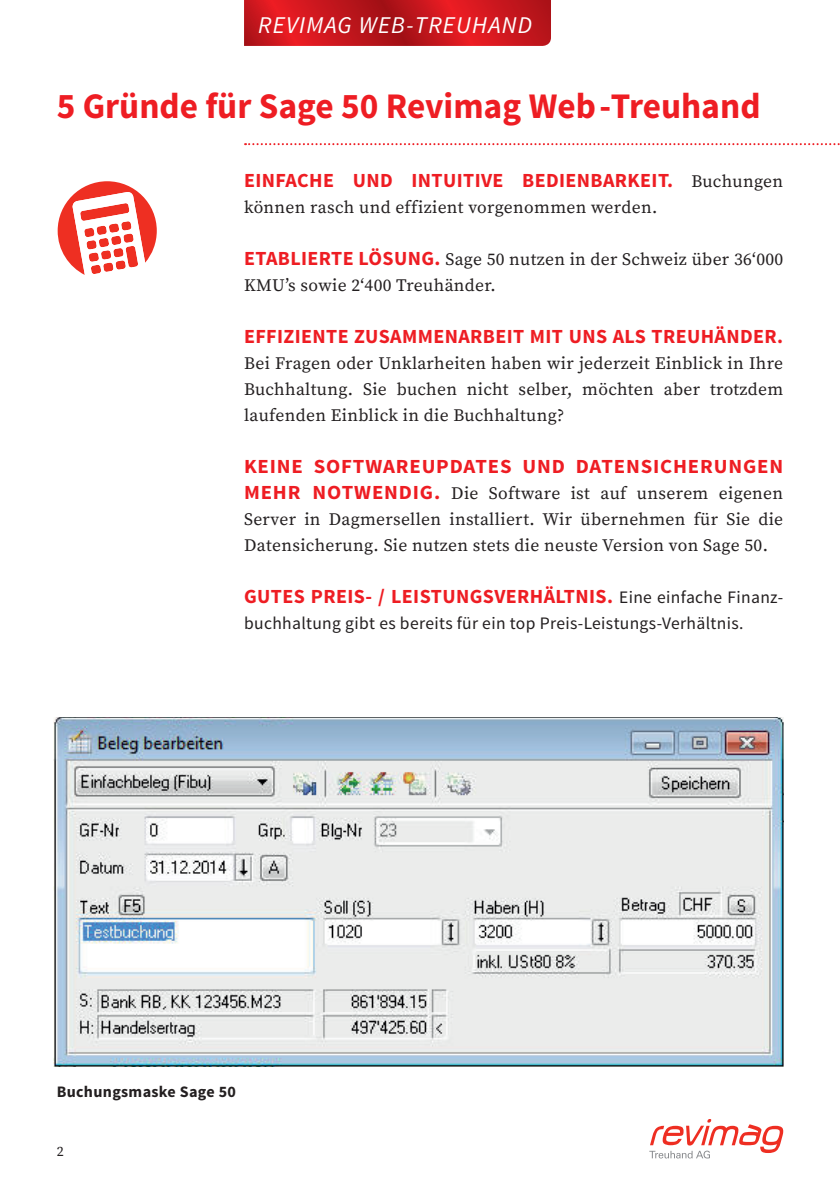
<style>
.page{position:relative;width:840px;height:1191px;background:#fff}
.page>*{position:absolute;margin:0;border:0;box-sizing:border-box;transform-origin:0 0}
.t1{font:700 36px "Source Sans Pro";color:#ee1d23}
.t2{font:italic 24px "Source Sans Pro";letter-spacing:.05em;color:#fff}
.t3{font:700 20px "Source Sans Pro";letter-spacing:.02em;color:#ee1d23}
.t4{font:700 20px "Source Sans Pro";letter-spacing:.04em;color:#ee1d23;scale:1.04 1}
.t5{font:17.6px/26px "Source Serif Pro";letter-spacing:.02em;color:#231f20;text-align:justify}
.t6{font:17.6px "Source Sans Pro";letter-spacing:.02em;color:#231f20}
.t7{font:700 16px "Source Sans Pro";letter-spacing:.02em;color:#231f20}
.t8{font:14px "Source Serif Pro";color:#231f20}
.s1{font-family:"Source Serif Pro";font-weight:400;font-size:17.6px;color:#231f20}
.s2{font-family:"Source Sans Pro";font-weight:700;font-size:20px;color:#ee1d23}
.s3{font-weight:400;font-size:17.6px;color:#231f20}
</style>
<div class="page">
<svg style="left:244px;top:0;width:306px;height:46px;background:#c8171d"></svg>
<img style="left:54px;top:717px;width:728px;height:349px">
<svg style="left:649px;top:1119px;width:133px;height:39px"></svg>
<svg style="left:58px;top:181px;width:99px;height:94px"></svg>
<svg style="left:245px;top:143px;width:595px;height:2px"></svg>
<h2 class="t2" style="left:258px;top:11px;width:275px">REVIMAG WEB-TREUHAND</h2>
<h1 class="t1" style="left:57px;top:83px;width:705px">5 Gründe für Sage 50 Revimag Web-Treuhand</h1>
<p class="t3" style="left:244px;top:167px;width:540px">EINFACHE UND INTUITIVE BEDIENBARKEIT. <span class="s1">Buchungen</span></p>
<p class="t5" style="left:244px;top:195px;width:414px">können rasch und effizient vorgenommen werden.</p>
<p class="t5" style="left:244px;top:247px;width:540px"><span class="s2">ETABLIERTE LÖSUNG.</span> Sage 50 nutzen in der Schweiz über 36‘000<br>KMU’s sowie 2‘400 Treuhänder.</p>
<p class="t3" style="left:244px;top:323px;width:540px">EFFIZIENTE ZUSAMMENARBEIT MIT UNS ALS TREUHÄNDER.</p>
<p class="t5" style="left:244px;top:351px;width:540px">Bei Fragen oder Unklarheiten haben wir jederzeit Einblick in Ihre Buchhaltung. Sie buchen nicht selber, möchten aber trotzdem laufenden Einblick in die Buchhaltung?</p>
<p class="t4" style="left:244px;top:453px;width:519px">KEINE SOFTWAREUPDATES UND DATENSICHERUNGEN</p>
<p class="t5" style="left:244px;top:481px;width:540px"><span class="s2">MEHR NOTWENDIG.</span> Die Software ist auf unserem eigenen Server in Dagmersellen installiert. Wir übernehmen für Sie die Datensicherung. Sie nutzen stets die neuste Version von Sage 50.</p>
<p class="t3" style="left:244px;top:583px;width:540px">GUTES PREIS- / LEISTUNGSVERHÄLTNIS. <span class="s3">Eine einfache Finanz-</span></p>
<p class="t6" style="left:244px;top:612px;width:500px">buchhaltung gibt es bereits für ein top Preis-Leistungs-Verhältnis.</p>
<p class="t7" style="left:57px;top:1081px;width:181px">Buchungsmaske Sage 50</p>
<p class="t8" style="left:57px;top:1143px;width:8px">2</p>
</div>
